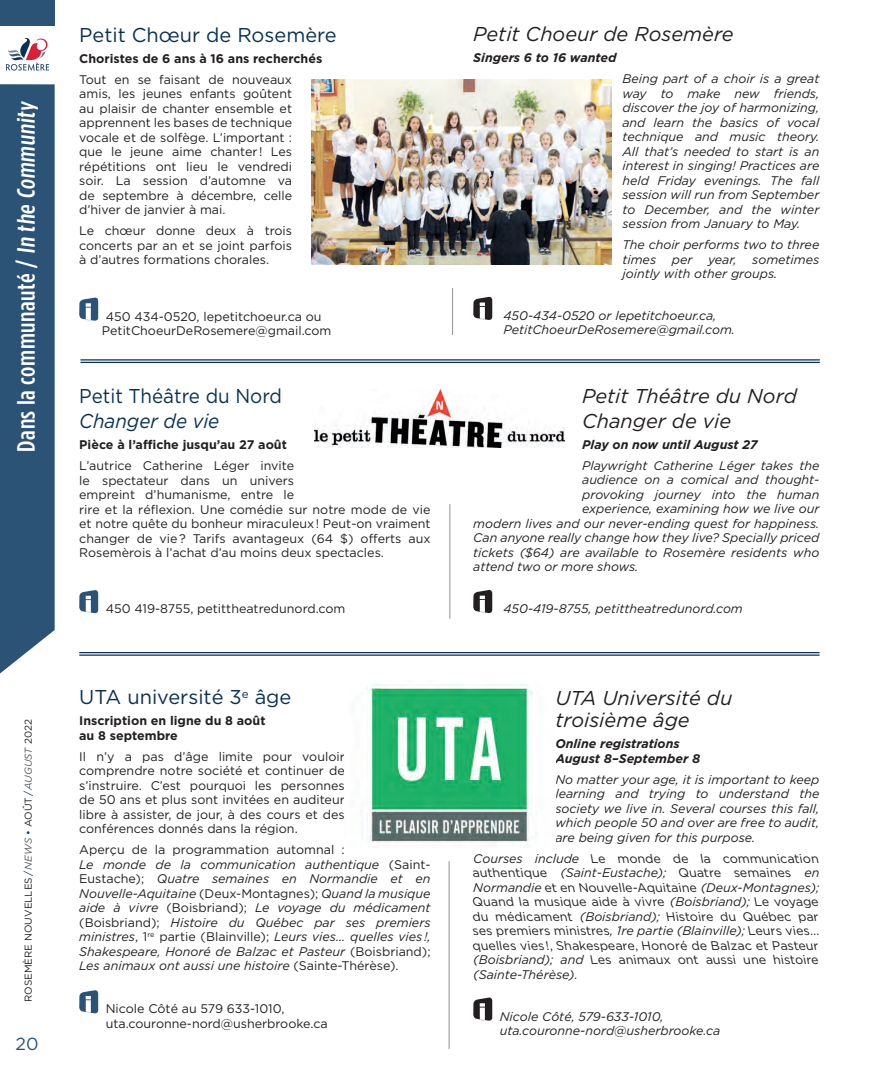
<style>
.page{position:relative;width:876px;height:1078px;background:#fff}
.page>*{position:absolute;margin:0;border:0;box-sizing:border-box;transform-origin:0 0}
.t1{font:500 25px "Gotham Condensed";letter-spacing:.02em;color:#fff;scale:1.1 1}
.t2{font:italic 20px/25px "Gotham";color:#231f20}
.t3{font:20px "Gotham";color:#093153}
.t4{font:20px "Gotham";color:#093153;scale:.94 1}
.t5{font:italic 20px "Gotham";color:#093153;scale:.94 1}
.t6{font:17.5px "Gotham";color:#2a5376}
.t7{font:italic 12.5px/14.5px "Gotham";color:#231f20}
.t8{font:12.5px/14.5px "Gotham";color:#231f20;text-align:justify}
.t9{font:italic 12.5px/14.5px "Gotham";color:#231f20}
.t10{font:700 12.5px/14.5px "Gotham";color:#231f20}
.t11{font:italic 700 12.5px/14.5px "Gotham";color:#231f20}
.t12{font:10px "Gotham";color:#231f20}
.s1{color:#093153}
.s2{font-style:italic;color:#57585a}
.s3{font-style:normal}
.s4{font-style:inherit}
</style>
<div class="page">
<div style="left:0;top:84px;width:55px;height:590px;background:#2a5376"></div>
<div style="left:19px;top:667px;width:17px;height:335px;background:#fff"></div>
<svg style="left:6px;top:38px;width:43px;height:33px"></svg>
<div style="left:0;top:0;width:55px;height:26px;background:#2a5376"></div>
<svg style="left:79px;top:297px;width:19px;height:24px"></svg>
<svg style="left:79px;top:590px;width:19px;height:23px"></svg>
<svg style="left:79px;top:990px;width:19px;height:23px"></svg>
<hr style="left:80px;top:359px;width:740px;height:1px;background:#093153">
<hr style="left:80px;top:362px;width:740px;height:1px;background:#093153">
<hr style="left:79px;top:652px;width:740px;height:1px;background:#093153">
<hr style="left:79px;top:654px;width:740px;height:1px;background:#093153">
<hr style="left:450px;top:504px;width:1px;height:114px;background:#8f9395">
<hr style="left:449px;top:861px;width:1px;height:188px;background:#8f9395">
<hr style="left:452px;top:288px;width:1px;height:47px;background:#8f9395">
<img style="left:312px;top:79px;width:299px;height:186px">
<img style="left:315px;top:389px;width:250px;height:58px">
<svg style="left:473px;top:296px;width:19px;height:24px"></svg>
<svg style="left:473px;top:590px;width:19px;height:23px"></svg>
<svg style="left:473px;top:997px;width:19px;height:24px"></svg>
<img style="left:352px;top:684px;width:186px;height:164px">
<h1 class="t1" style="left:12px;top:451px;width:322px;rotate:-90deg">Dans la communauté / In the Community</h1>
<p class="t12" style="left:23px;top:1002px;width:284px;rotate:-90deg">ROSEMÈRE NOUVELLES<span class="s1">/</span><span class="s2">NEWS</span> <span class="s1">•</span> AOÛT<span class="s1">/</span><span class="s2">AUGUST</span> 2022</p>
<h3 class="t6" style="left:16px;top:1034px;width:24px">20</h3>
<h2 class="t3" style="left:79px;top:24px;width:259px">Petit Chœur de Rosemère</h2>
<p class="t10" style="left:79px;top:51px;width:245px">Choristes de 6 ans à 16 ans recherchés</p>
<p class="t8" style="left:79px;top:72px;width:214px">Tout en se faisant de nouveaux amis, les jeunes enfants goûtent au plaisir de chanter ensemble et apprennent les bases de technique vocale et de solfège. L’important : que le jeune aime chanter ! Les répétitions ont lieu le vendredi soir. La session d’automne va de septembre à décembre, celle d’hiver de janvier à mai.</p>
<p class="t8" style="left:79px;top:223px;width:214px">Le chœur donne deux à trois concerts par an et se joint parfois à d’autres formations chorales.</p>
<p class="t8" style="left:102px;top:309px;width:231px;text-align:center">450 434-0520, lepetitchoeur.ca ou<br>PetitChoeurDeRosemere@gmail.com</p>
<h2 class="t4" style="left:79px;top:385px;width:217px">Petit Théâtre du Nord</h2>
<h2 class="t5" style="left:79px;top:410px;width:151px">Changer de vie</h2>
<p class="t10" style="left:79px;top:437px;width:209px">Pièce à l’affiche jusqu’au 27 août</p>
<p class="t8" style="left:79px;top:458px;width:353px;text-align:left">L’autrice Catherine Léger invite<br>le spectateur dans un univers<br>empreint d’humanisme, entre le<br>rire et la réflexion. Une comédie sur notre mode de vie et notre quête du bonheur miraculeux! Peut-on vraiment changer de vie? Tarifs avantageux (64 $) offerts aux Rosemèrois à l’achat d’au moins deux spectacles.</p>
<p class="t8" style="left:106px;top:601px;width:241px">450 419-8755, petittheatredunord.com</p>
<h2 class="t3" style="left:79px;top:686px;width:214px">UTA université 3<sup>e</sup> âge</h2>
<p class="t10" style="left:79px;top:713px;width:188px">Inscription en ligne du 8 août au 8 septembre</p>
<p class="t8" style="left:79px;top:749px;width:267px">Il n’y a pas d’âge limite pour vouloir comprendre notre société et continuer de s’instruire. C’est pourquoi les personnes de 50 ans et plus sont invitées en auditeur libre à assister, de jour, à des cours et des conférences donnés dans la région.</p>
<p class="t7" style="left:79px;top:842px;width:353px"><span class="s3">Aperçu de la programmation automnal :<br></span>Le monde de la communication authentique <span class="s3">(Saint-Eustache);</span> Quatre semaines en Normandie et en Nouvelle-Aquitaine <span class="s3">(Deux-Montagnes);</span> Quand la musique aide à vivre <span class="s3">(Boisbriand);</span> Le voyage du médicament <span class="s3">(Boisbriand);</span> Histoire du Québec par ses premiers ministres<span class="s3">, 1</span><sup>re</sup> <span class="s3">partie (Blainville);</span> Leurs vies… quelles vies !, Shakespeare, Honoré de Balzac et Pasteur <span class="s3">(Boisbriand); </span>Les animaux ont aussi une histoire <span class="s3">(Sainte-Thérèse).</span></p>
<p class="t8" style="left:106px;top:1001px;width:224px">Nicole Côté au 579 633-1010, uta.couronne-nord@usherbrooke.ca</p>
<h2 class="t2" style="left:473px;top:22px;width:262px">Petit Choeur de Rosemère</h2>
<p class="t11" style="left:473px;top:50px;width:145px">Singers 6 to 16 wanted</p>
<p class="t7" style="left:622px;top:71px;width:198px;text-align:justify">Being part of a choir is a great way to make new friends, discover the joy of harmonizing, and learn the basics of vocal technique and music theory.<br>All that’s needed to start is an interest in singing! Practices are held Friday evenings. The fall session will run from September to December, and the winter session from January to May.</p>
<p class="t7" style="left:622px;top:237px;width:198px;text-align:justify">The choir performs two to three times per year, sometimes jointly with other groups.</p>
<p class="t7" style="left:503px;top:308px;width:233px">450-434-0520 or lepetitchoeur.ca,<br>PetitChoeurDeRosemere@gmail.com.</p>
<h2 class="t2" style="left:582px;top:383px;width:216px">Petit Théâtre du Nord<br>Changer de vie</h2>
<p class="t11" style="left:582px;top:437px;width:177px">Play on now until August 27</p>
<p class="t7" style="left:582px;top:458px;width:239px">Playwright Catherine Léger takes the</p>
<p class="t7" style="left:582px;top:472px;width:239px">audience on a comical and thought-</p>
<p class="t7" style="left:582px;top:487px;width:239px">provoking journey into the human</p>
<p class="t7" style="left:582px;top:501px;width:239px">experience, examining how we live our</p>
<p class="t7" style="left:473px;top:516px;width:348px">modern lives and our never-ending quest for happiness.</p>
<p class="t7" style="left:473px;top:530px;width:348px">Can anyone really change how they live? Specially priced</p>
<p class="t7" style="left:473px;top:545px;width:348px">tickets ($64) are available to Rosemère residents who</p>
<p class="t7" style="left:473px;top:559px;width:167px">attend two or more shows.</p>
<p class="t7" style="left:503px;top:601px;width:241px">450-419-8755, petittheatredunord.com</p>
<h2 class="t2" style="left:555px;top:686px;width:178px;line-height:22.5px">UTA Université du troisième âge</h2>
<p class="t11" style="left:555px;top:736px;width:147px">Online registrations<br>August 8–September 8</p>
<p class="t7" style="left:555px;top:772px;width:265px;text-align:justify">No matter your age, it is important to keep learning and trying to understand the society we live in. Several courses this fall, which people 50 and over are free to audit, are being given for this purpose.</p>
<p class="t9" style="left:473px;top:851px;width:350px"><span class="s4">Co urses in clude</span> Le monde de la communication authentique <span class="s4">(Sa in t- Eus ta ch e);</span> Quatre semaines <span class="s4">en Normandie</span> etenNouvelle-Aquitaine <span class="s4">(Deux-Montagnes); </span>Quand la musique aide à vivre <span class="s4">(B o isbria n d);</span> Le voyage du médicament <span class="s4">(B o isbria n d);</span> Histoire du Québec par ses premiers ministres<span class="s4">, 1re p a rtie (Bla in ville);</span> Leurs vies… quelles vies !, Shakespeare, Honoré de Balzac et Pasteur <span class="s4">(Bo isbria n d); a n d</span> Les animaux ont aussi une histoire <span class="s4">(Sainte-Thérèse).</span></p>
<p class="t7" style="left:500px;top:1009px;width:222px">Nicole Côté, 579-633-1010, uta.couronne-nord@usherbrooke.ca</p>
</div>
